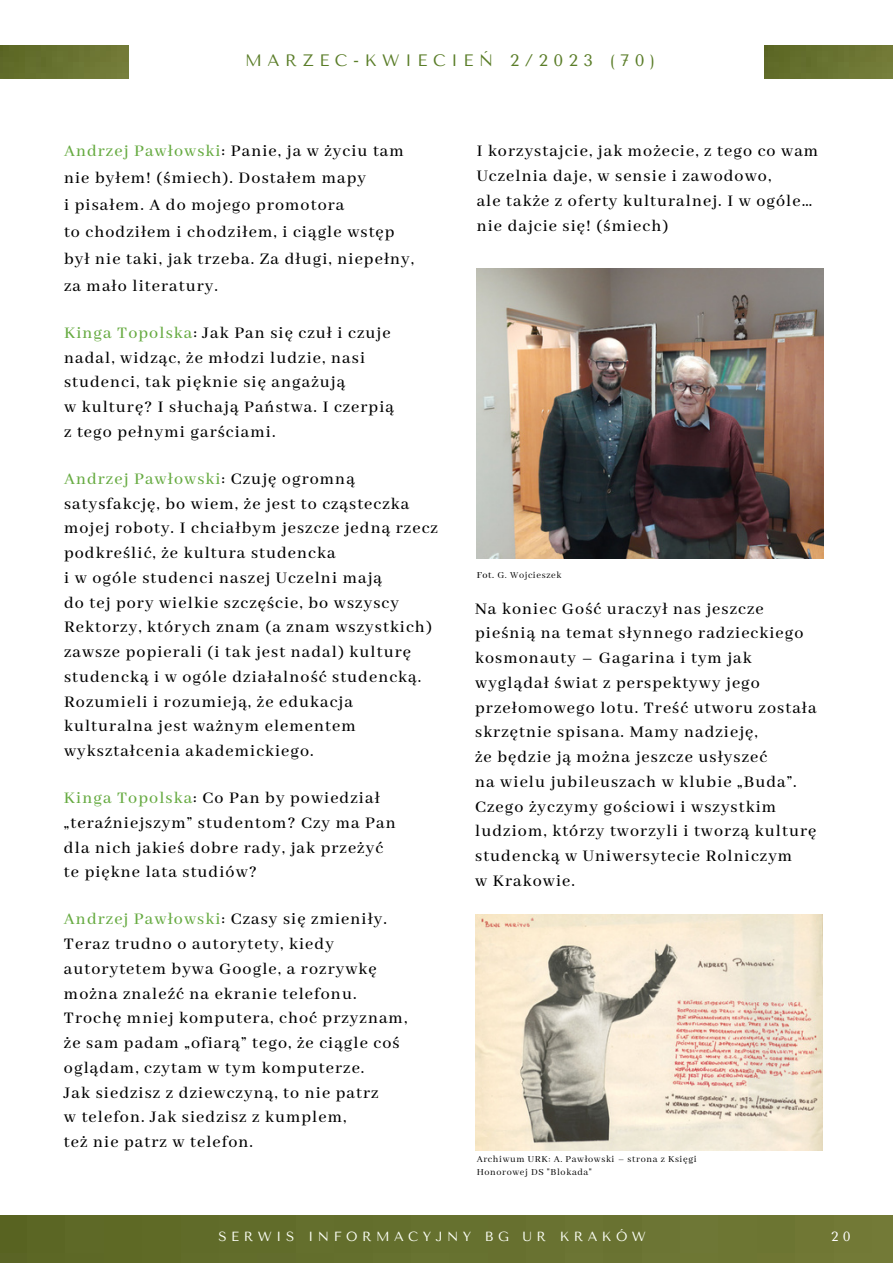
<style>
.page{position:relative;width:893px;height:1264px;background:#fff}
.page>*{position:absolute;margin:0;border:0;box-sizing:border-box;transform-origin:0 0}
.t1{font:500 18px/24.8px "Abhaya Libre";letter-spacing:.06em;color:#000}
.t2{font:16.5px "Tenor Sans";letter-spacing:.34em;color:#5a7d28}
.t3{font:13.2px "Tenor Sans";letter-spacing:.34em;color:#fcfff6}
.t4{font:13.2px "Tenor Sans";color:#fff}
.t5{font:10.2px/13.6px "Abhaya Libre";letter-spacing:.06em;color:#000}
.s1{color:#67ab42}
.s2{font-weight:500}
</style>
<div class="page">
<img style="left:0;top:46px;width:128px;height:33px">
<img style="left:764px;top:46px;width:128px;height:33px">
<img style="left:0;top:1215px;width:892px;height:47px">
<img style="left:476px;top:269px;width:347px;height:290px">
<img style="left:475px;top:914px;width:347px;height:236px">
<p class="t2" style="left:245px;top:51px;width:411px">MARZEC-KWIECIEŃ 2/2023 (70)</p>
<p class="t1" style="left:64px;top:138px;width:351px;line-height:27px"><span class="s1">Andrzej Pawłowski</span>: Panie, ja w życiu tam nie byłem! (śmiech). Dostałem mapy<br>i pisałem. A do mojego promotora<br>to chodziłem i chodziłem, i ciągle wstęp był nie taki, jak trzeba. Za długi, niepełny, za mało literatury.</p>
<p class="t1" style="left:64px;top:321px;width:331px"><span class="s1">Kinga Topolska</span>: Jak Pan się czuł i czuje nadal, widząc, że młodzi ludzie, nasi studenci, tak pięknie się angażują<br>w kulturę? I słuchają Państwa. I czerpią z tego pełnymi garściami.</p>
<p class="t1" style="left:64px;top:467px;width:375px"><span class="s1">Andrzej Pawłowski</span>: Czuję ogromną satysfakcję, bo wiem, że jest to cząsteczka mojej roboty. I chciałbym jeszcze jedną rzecz podkreślić, że kultura studencka<br>i w ogóle studenci naszej Uczelni mają<br>do tej pory wielkie szczęście, bo wszyscy Rektorzy, których znam (a znam wszystkich) zawsze popierali (i tak jest nadal) kulturę studencką i w ogóle działalność studencką.<br>Rozumieli i rozumieją, że edukacja kulturalna jest ważnym elementem wykształcenia akademickiego.</p>
<p class="t1" style="left:64px;top:786px;width:333px"><span class="s1">Kinga Topolska</span>: Co Pan by powiedział „teraźniejszym” studentom? Czy ma Pan dla nich jakieś dobre rady, jak przeżyć te piękne lata studiów?</p>
<p class="t1" style="left:64px;top:907px;width:345px"><span class="s1">Andrzej Pawłowski</span>: Czasy się zmieniły.<br>Teraz trudno o autorytety, kiedy autorytetem bywa Google, a rozrywkę można znaleźć na ekranie telefonu.<br>Trochę mniej komputera, choć przyznam, że sam padam „ofiarą” tego, że ciągle coś oglądam, czytam w tym komputerze.<br>Jak siedzisz z dziewczyną, to nie patrz<br>w telefon. Jak siedzisz z kumplem,<br>też nie patrz w telefon.</p>
<p class="t1" style="left:476px;top:140px;width:343px">I korzystajcie, jak możecie, z tego co wam Uczelnia daje, w sensie i zawodowo,<br>ale także z oferty kulturalnej. I w ogóle… nie dajcie się! (śmiech)</p>
<p class="t5" style="left:476px;top:569px;width:86px"><span class="s2">Fot.</span> G. Wojcieszek</p>
<p class="t1" style="left:475px;top:596px;width:343px">Na koniec Gość uraczył nas jeszcze pieśnią na temat słynnego radzieckiego kosmonauty – Gagarina i tym jak wyglądał świat z perspektywy jego przełomowego lotu. Treść utworu została skrzętnie spisana. Mamy nadzieję,<br>że będzie ją można jeszcze usłyszeć<br>na wielu jubileuszach w klubie „Buda”.<br>Czego życzymy gościowi i wszystkim ludziom, którzy tworzyli i tworzą kulturę studencką w Uniwersytecie Rolniczym<br>w Krakowie.</p>
<p class="t5" style="left:476px;top:1152px;width:221px">Archiwum URK: A. Pawłowski – strona z Księgi<br>Honorowej DS "Blokada"</p>
<p class="t3" style="left:218px;top:1229px;width:429px">SERWIS INFORMACYJNY BG UR KRAKÓW</p>
<p class="t4" style="left:831px;top:1229px;width:21px">2 0</p>
</div>
